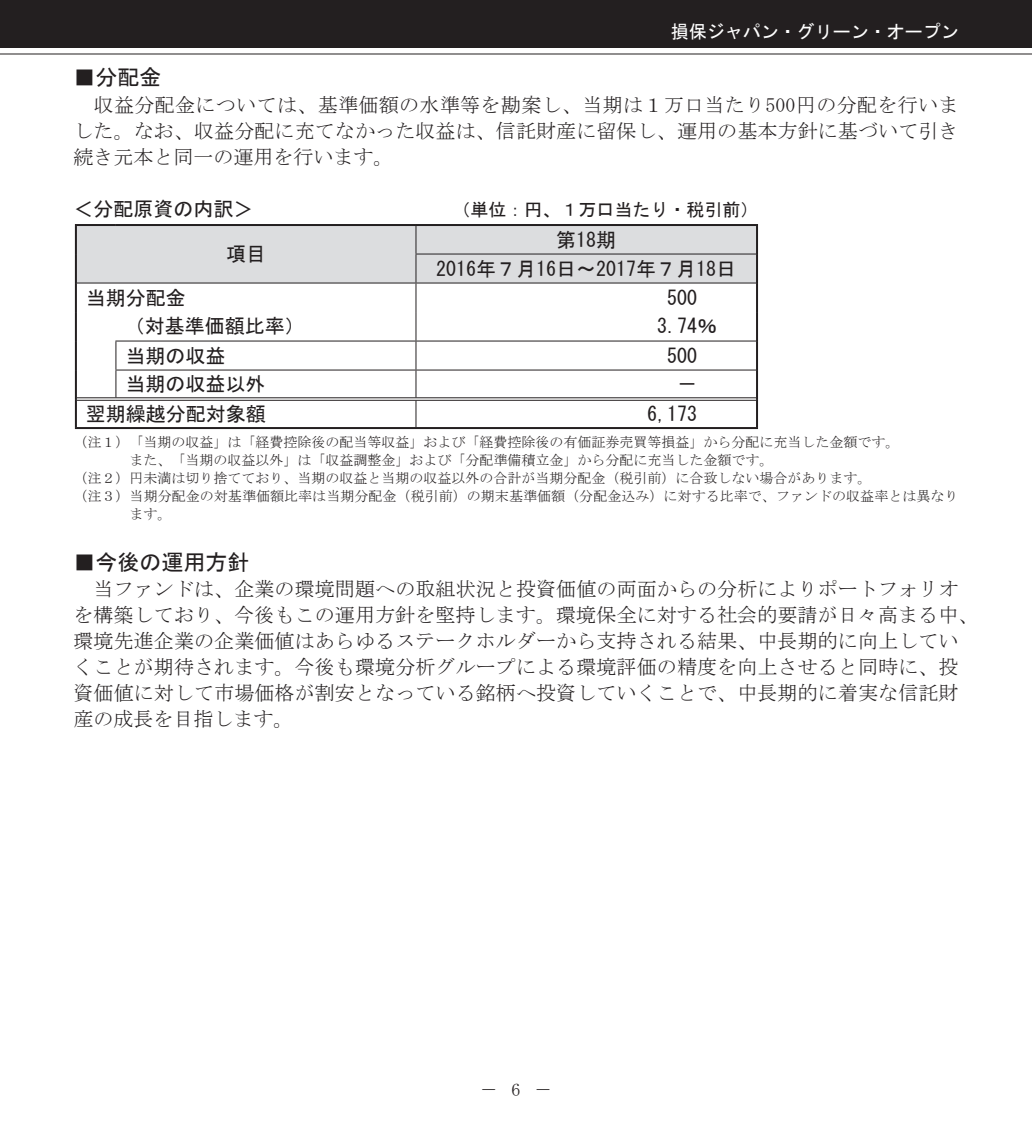
<style>
.page{position:relative;width:1032px;height:1134px;background:#fff}
.page>*{position:absolute;margin:0;border:0;box-sizing:border-box;transform-origin:0 0}
.t1{font:22px "MS Gothic";color:#231f20}
.t2{font:20px/26px "MS Mincho";letter-spacing:.005em;color:#231f20;text-align:justify}
.t3{font:20px/28.8px "MS Gothic";color:#231f20;text-align:center}
.t4{font:18px "MS Gothic";color:#231f20}
.t5{font:18px "MS Gothic";color:#fff}
.t6{font:18px "MS Mincho";color:#231f20}
.t7{font:14px "MS Mincho";color:#231f20}
</style>
<div class="page">
<div style="left:0;top:0;width:1032px;height:48px;background:#231f20"></div>
<hr style="left:0;top:53px;width:1032px;height:1px;background:#231f20">
<svg style="left:77px;top:226px;width:679px;height:201px"></svg>
<hr style="left:416px;top:397px;width:340px;height:1px;background:#231f20">
<hr style="left:416px;top:400px;width:340px;height:1px;background:#231f20">
<hr style="left:75px;top:224px;width:41px;height:2px;background:#231f20">
<hr style="left:75px;top:226px;width:2px;height:28px;background:#231f20">
<hr style="left:116px;top:224px;width:300px;height:2px;background:#231f20">
<hr style="left:75px;top:254px;width:2px;height:29px;background:#231f20">
<hr style="left:416px;top:224px;width:342px;height:2px;background:#231f20">
<hr style="left:756px;top:226px;width:2px;height:28px;background:#231f20">
<hr style="left:756px;top:254px;width:2px;height:29px;background:#231f20">
<hr style="left:75px;top:283px;width:2px;height:29px;background:#231f20">
<hr style="left:756px;top:283px;width:2px;height:29px;background:#231f20">
<hr style="left:75px;top:312px;width:2px;height:29px;background:#231f20">
<hr style="left:756px;top:312px;width:2px;height:29px;background:#231f20">
<hr style="left:75px;top:341px;width:2px;height:29px;background:#231f20">
<hr style="left:756px;top:341px;width:2px;height:29px;background:#231f20">
<hr style="left:75px;top:370px;width:2px;height:29px;background:#231f20">
<hr style="left:756px;top:370px;width:2px;height:29px;background:#231f20">
<hr style="left:75px;top:399px;width:2px;height:28px;background:#231f20">
<hr style="left:756px;top:399px;width:2px;height:28px;background:#231f20">
<hr style="left:75px;top:427px;width:683px;height:2px;background:#231f20">
<p class="t5" style="left:671px;top:23px;width:289px">損保ジャパン・グリーン・オープン</p>
<p class="t1" style="left:73px;top:66px;width:89px">■分配金</p>
<p class="t2" style="left:73px;top:91px;width:886px">　収益分配金については、基準価額の水準等を勘案し、当期は１万口当たり500円の分配を行いました。なお、収益分配に充てなかった収益は、信託財産に留保し、運用の基本方針に基づいて引き続き元本と同一の運用を行います。</p>
<p class="t3" style="left:73px;top:194px;width:182px">＜分配原資の内訳＞</p>
<p class="t4" style="left:452px;top:200px;width:307px">（単位：円、１万口当たり・税引前）</p>
<p class="t3" style="left:226px;top:240px;width:41px">項目</p>
<p class="t3" style="left:436px;top:225px;width:301px">第18期<br>2016年７月16日～2017年７月18日</p>
<p class="t3" style="left:86px;top:283px;width:102px">当期分配金</p>
<p class="t3" style="left:667px;top:283px;width:31px">500</p>
<p class="t3" style="left:125px;top:312px;width:182px">（対基準価額比率）</p>
<p class="t3" style="left:657px;top:312px;width:61px">3.74％</p>
<p class="t3" style="left:125px;top:341px;width:102px">当期の収益</p>
<p class="t3" style="left:667px;top:341px;width:31px">500</p>
<p class="t3" style="left:125px;top:370px;width:141px">当期の収益以外</p>
<p class="t3" style="left:677px;top:370px;width:21px">－</p>
<p class="t3" style="left:86px;top:399px;width:182px">翌期繰越分配対象額</p>
<p class="t3" style="left:647px;top:399px;width:51px">6,173</p>
<p class="t7" style="left:73px;top:435px;width:828px">（注１）「当期の収益」は「経費控除後の配当等収益」および「経費控除後の有価証券売買等損益」から分配に充当した金額です。</p>
<p class="t7" style="left:129px;top:453px;width:646px">また、「当期の収益以外」は「収益調整金」および「分配準備積立金」から分配に充当した金額です。</p>
<p class="t7" style="left:73px;top:471px;width:800px">（注２）円未満は切り捨てており、当期の収益と当期の収益以外の合計が当期分配金（税引前）に合致しない場合があります。</p>
<p class="t7" style="left:73px;top:489px;width:887px">（注３）当期分配金の対基準価額比率は当期分配金（税引前）の期末基準価額（分配金込み）に対する比率で、ファンドの収益率とは異なり</p>
<p class="t7" style="left:129px;top:507px;width:43px">ます。</p>
<p class="t1" style="left:73px;top:551px;width:178px">■今後の運用方針</p>
<p class="t2" style="left:73px;top:576px;width:906px;text-align:left">　当ファンドは、企業の環境問題への取組状況と投資価値の両面からの分析によりポートフォリオを構築しており、今後もこの運用方針を堅持します。環境保全に対する社会的要請が日々高まる中、環境先進企業の企業価値はあらゆるステークホルダーから支持される結果、中長期的に向上していくことが期待されます。今後も環境分析グループによる環境評価の精度を向上させると同時に、投資価値に対して市場価格が割安となっている銘柄へ投資していくことで、中長期的に着実な信託財産の成長を目指します。</p>
<p class="t6" style="left:511px;top:1081px;width:10px">6</p>
<p class="t6" style="left:480px;top:1081px;width:73px">－　　－</p>
</div>
